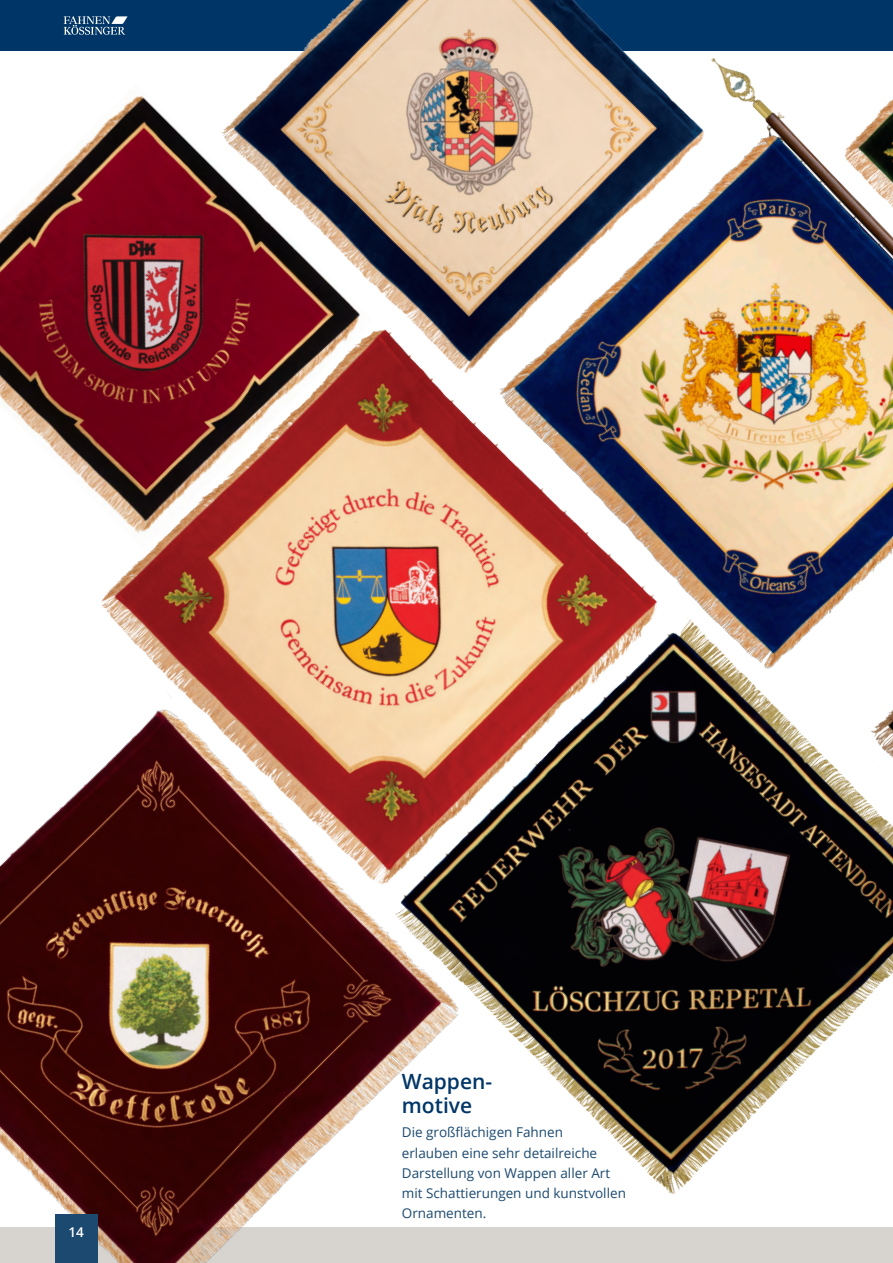
<style>
.page{position:relative;width:893px;height:1263px;background:#fff}
.page>*{position:absolute;margin:0;border:0;box-sizing:border-box;transform-origin:0 0}
.t1{font:600 21px/24px "Open Sans";color:#003667}
.t2{font:13.5px/20.2px "Open Sans";color:#1b4970}
.t3{font:600 13.5px "Open Sans";color:#fff}
</style>
<div class="page">
<div style="left:0;top:0;width:893px;height:51px;background:#003667"></div>
<svg style="left:64px;top:16px;width:64px;height:19px"></svg>
<div style="left:0;top:1227px;width:893px;height:36px;background:#d7d3ce"></div>
<img style="left:0;top:96px;width:202px;height:369px">
<img style="left:0;top:800px;width:376px;height:463px">
<img style="left:69px;top:306px;width:423px;height:617px">
<img style="left:202px;top:0;width:485px;height:390px">
<img style="left:376px;top:597px;width:517px;height:598px">
<img style="left:835px;top:679px;width:58px;height:109px">
<img style="left:687px;top:58px;width:206px;height:64px">
<img style="left:492px;top:122px;width:401px;height:557px">
<div style="left:55px;top:1214px;width:43px;height:49px;background:#1b4970"></div>
<p class="t3" style="left:69px;top:1223px;width:17px">14</p>
<h1 class="t1" style="left:402px;top:1069px;width:92px">Wappen&shy;motive</h1>
<p class="t2" style="left:402px;top:1122px;width:226px">Die großflächigen Fahnen<br>erlauben eine sehr detailreiche<br>Darstellung von Wappen aller Art mit Schattierungen und kunstvollen<br>Ornamenten.</p>
</div>
